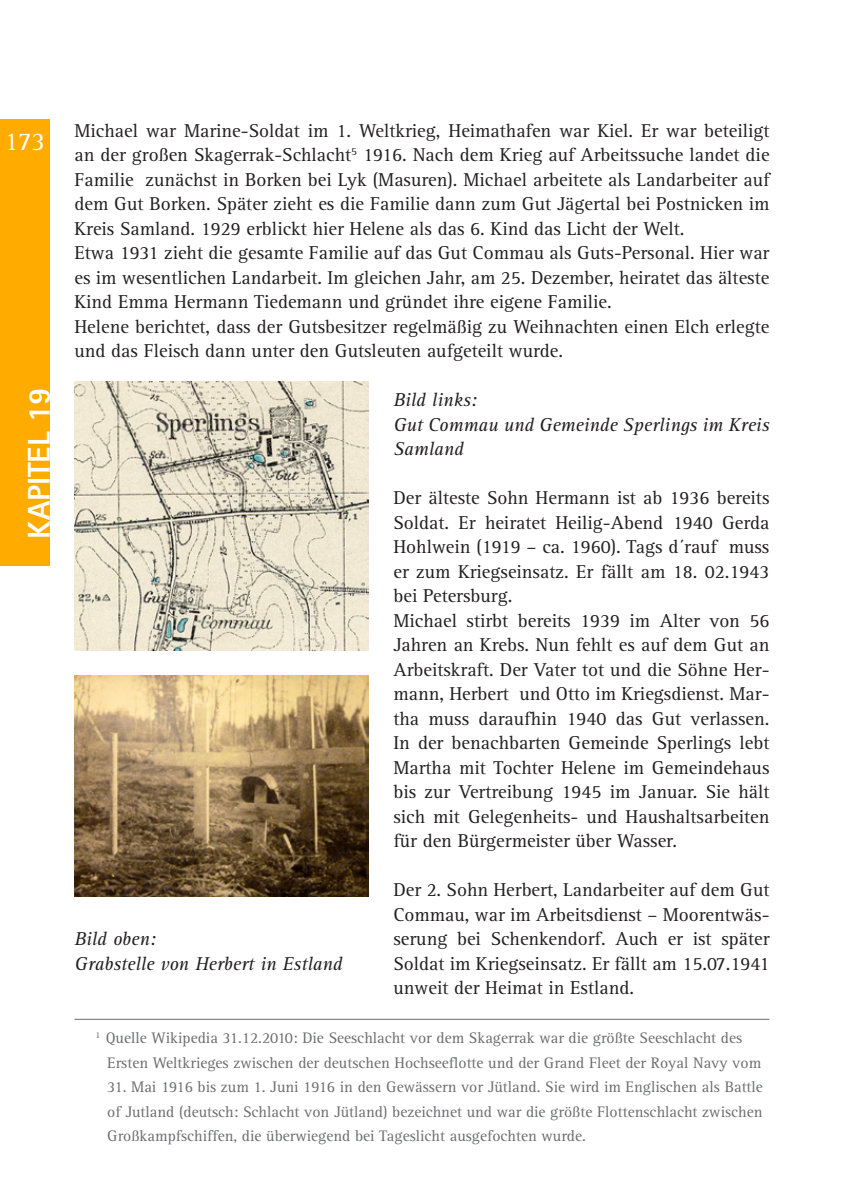
<style>
.page{position:relative;width:844px;height:1191px;background:#fff}
.page>*{position:absolute;margin:0;border:0;box-sizing:border-box;transform-origin:0 0}
.Kapitel{font:800 31.5px "Rotis Sans Serif Std";color:#fff}
.t1{font:26.25px "Rotis Serif Std";color:#fff}
.Fließtext{font:19.25px/24.5px "Rotis Serif Std";color:#231f20;text-align:justify}
.Fließtext-2{font:italic 19.25px/24.5px "Rotis Serif Std";color:#231f20}
.Fußnote{font:15.75px/24.5px "Rotis Serif Std";color:#6c6d70}
</style>
<div class="page">
<div style="left:0;top:119px;width:50px;height:446px;background:#ffab00"></div>
<img style="left:74px;top:382px;width:294px;height:269px">
<img style="left:74px;top:676px;width:294px;height:220px">
<hr style="left:74px;top:1019px;width:695px;height:1px;background:#6c6d70">
<h2 class="t1" style="left:4px;top:126px;width:42px">173</h2>
<p class="Fließtext" style="left:74px;top:118px;width:696px">Michael war Marine-Soldat im 1. Weltkrieg, Heimathafen war Kiel. Er war beteiligt an der großen Skagerrak-Schlacht<sup>5</sup> 1916. Nach dem Krieg auf Arbeitssuche landet die Familie zunächst in Borken bei Lyk (Masuren). Michael arbeitete als Landarbeiter auf dem Gut Borken. Später zieht es die Familie dann zum Gut Jägertal bei Postnicken im Kreis Samland. 1929 erblickt hier Helene als das 6. Kind das Licht der Welt.</p>
<p class="Fließtext" style="left:74px;top:241px;width:696px">Etwa 1931 zieht die gesamte Familie auf das Gut Commau als Guts-Personal. Hier war es im wesentlichen Landarbeit. Im gleichen Jahr, am 25. Dezember, heiratet das älteste Kind Emma Hermann Tiedemann und gründet ihre eigene Familie.</p>
<p class="Fließtext" style="left:74px;top:314px;width:696px">Helene berichtet, dass der Gutsbesitzer regelmäßig zu Weihnachten einen Elch erlegte und das Fleisch dann unter den Gutsleuten aufgeteilt wurde.</p>
<p class="Kapitel" style="left:19px;top:538px;width:153px;rotate:-90deg">KAPITEL 19</p>
<p class="Fließtext-2" style="left:393px;top:388px;width:85px">Bild links:</p>
<p class="Fließtext-2" style="left:393px;top:413px;width:377px">Gut Commau und Gemeinde Sperlings im Kreis<br>Samland</p>
<p class="Fließtext" style="left:393px;top:486px;width:377px">Der älteste Sohn Hermann ist ab 1936 bereits Soldat. Er heiratet Heilig-Abend 1940 Gerda Hohlwein (1919 – ca. 1960). Tags d´rauf muss er zum Kriegseinsatz. Er fällt am 18. 02.1943 bei Petersburg.</p>
<p class="Fließtext" style="left:393px;top:608px;width:377px">Michael stirbt bereits 1939 im Alter von 56<br>Jahren an Krebs. Nun fehlt es auf dem Gut an Arbeitskraft. Der Vater tot und die Söhne Her&shy;mann, Herbert und Otto im Kriegsdienst. Mar&shy;tha muss daraufhin 1940 das Gut verlassen.<br>In der benachbarten Gemeinde Sperlings lebt Martha mit Tochter Helene im Gemeindehaus bis zur Vertreibung 1945 im Januar. Sie hält sich mit Gelegenheits- und Haushaltsarbeiten für den Bürgermeister über Wasser.</p>
<p class="Fließtext" style="left:393px;top:878px;width:377px">Der 2. Sohn Herbert, Landarbeiter auf dem Gut Commau, war im Arbeitsdienst – Moorentwäs&shy;serung bei Schenkendorf. Auch er ist später Soldat im Kriegseinsatz. Er fällt am 15.07.1941 unweit der Heimat in Estland.</p>
<p class="Fließtext-2" style="left:74px;top:927px;width:83px">Bild oben:</p>
<p class="Fließtext-2" style="left:74px;top:952px;width:269px">Grabstelle von Herbert in Estland</p>
<p class="Fußnote" style="left:107px;top:1026px;width:655px;text-indent:-12px"><sup>1</sup> Quelle Wikipedia 31.12.2010: Die Seeschlacht vor dem Skagerrak war die größte Seeschlacht des<br>Ersten Weltkrieges zwischen der deutschen Hochseeflotte und der Grand Fleet der Royal Navy vom</p>
<p class="Fußnote" style="left:107px;top:1075px;width:657px;text-align:justify">31. Mai 1916 bis zum 1. Juni 1916 in den Gewässern vor Jütland. Sie wird im Englischen als Battle of Jutland (deutsch: Schlacht von Jütland) bezeichnet und war die größte Flottenschlacht zwischen Großkampfschiffen, die überwiegend bei Tageslicht ausgefochten wurde.</p>
</div>
